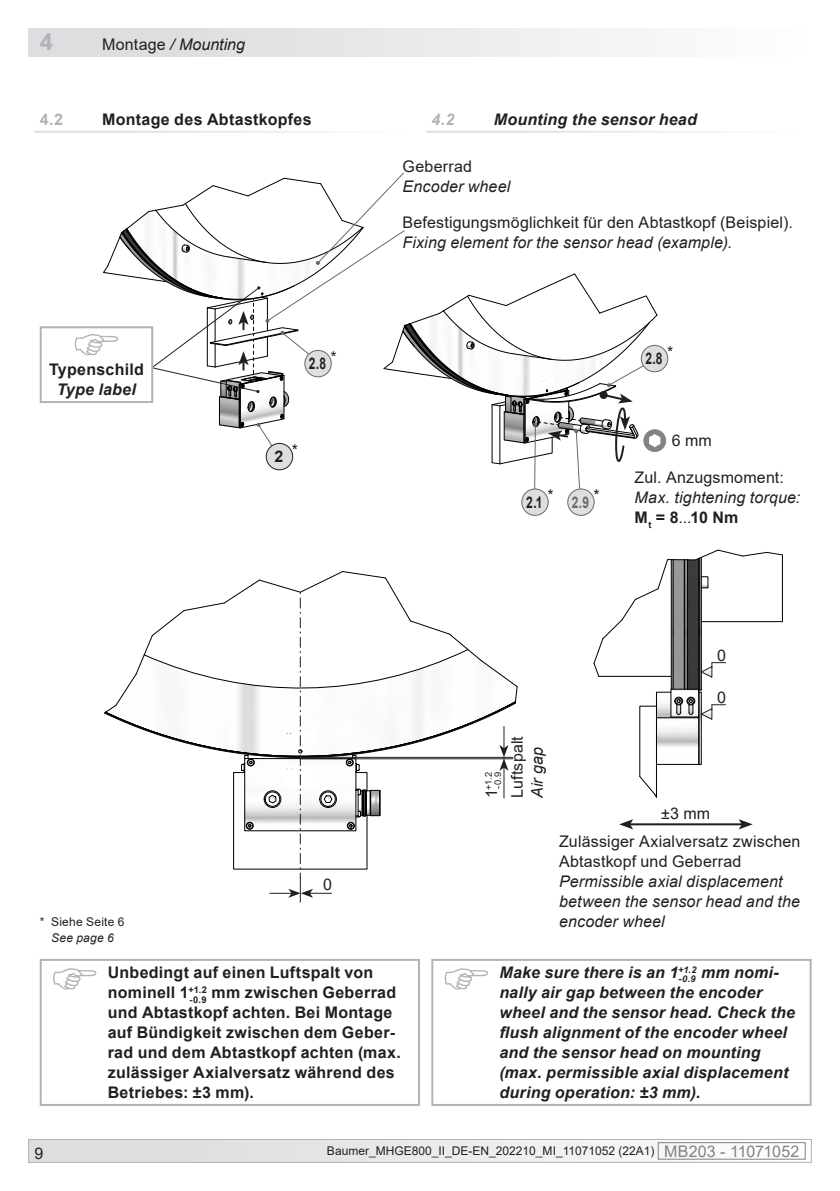
<style>
.page{position:relative;width:840px;height:1191px;background:#fff}
.page>*{position:absolute;margin:0;border:0;box-sizing:border-box;transform-origin:0 0}
.t1{font:700 24px "Arial";color:#b2b3b7}
.t2{font:700 16px/20px "Arial";letter-spacing:.02em;color:#231f20}
.t3{font:italic 700 16px/20px "Arial";letter-spacing:.015em;color:#231f20}
.t4{font:italic 16px/20px "Arial";letter-spacing:.01em;color:#231f20}
.t5{font:16px/20px "Arial";letter-spacing:.01em;color:#231f20}
.t6{font:700 16px "Arial";letter-spacing:.02em;color:#231f20;scale:.75 1}
.t7{font:700 16px "Arial";color:#67696b;scale:.75 1}
.t8{font:700 16px "Arial";color:#b2b3b7}
.t9{font:italic 700 16px "Arial";color:#b2b3b7}
.t10{font:12px "Arial";color:#231f20}
.t11{font:12px "Arial";letter-spacing:.02em;color:#231f20}
.t12{font:italic 12px "Arial";letter-spacing:.02em;color:#231f20}
.t13{font:9.2px "Arial";color:#231f20}
.t14{font:700 9.2px "Arial";color:#231f20}
.t15{font:italic 700 9.2px "Arial";color:#231f20}
.s1{font-style:normal}
.s2{font-weight:700;font-style:normal}
.s3{font-size:16px}
.s4{font-size:16px;color:#808285}
</style>
<div class="page">
<div style="left:29px;top:1139px;width:781px;height:23px;background:linear-gradient(to right,#dbdcdf,#f5f5f5)"></div>
<div style="left:657px;top:1142px;width:148px;height:17px;border:1px solid #808285"></div>
<div style="left:28px;top:1139px;width:783px;height:23px;border:1px solid #b2b3b7"></div>
<div style="left:28px;top:28px;width:783px;height:29px;background:linear-gradient(to right,#d8d9db,#fdfdfd)"></div>
<img style="left:671px;top:678px;width:31px;height:86px">
<hr style="left:686px;top:560px;width:1px;height:129px;background:#000">
<hr style="left:684px;top:560px;width:1px;height:129px;background:#000">
<hr style="left:670px;top:559px;width:1px;height:130px;background:#000">
<hr style="left:700px;top:557px;width:1px;height:133px;background:#000">
<hr style="left:656px;top:717px;width:42px;height:1px;background:#000">
<hr style="left:656px;top:764px;width:42px;height:1px;background:#000">
<div style="left:686px;top:697px;width:8px;height:8px;border:1px solid #000;border-radius:2px"></div>
<div style="left:670px;top:689px;width:28px;height:28px;border:1px solid #000"></div>
<div style="left:686px;top:697px;width:8px;height:8px;border:1px solid #000;border-radius:50%"></div>
<hr style="left:687px;top:560px;width:1px;height:129px;background:#000">
<hr style="left:698px;top:558px;width:1px;height:133px;background:#000">
<hr style="left:683px;top:560px;width:1px;height:129px;background:#000">
<hr style="left:672px;top:559px;width:1px;height:130px;background:#000">
<svg style="left:639px;top:691px;width:43px;height:107px"></svg>
<svg style="left:53px;top:968px;width:43px;height:21px"></svg>
<div style="left:40px;top:959px;width:380px;height:147px;border:2px solid #b2b3b7"></div>
<svg style="left:444px;top:968px;width:43px;height:21px"></svg>
<div style="left:431px;top:959px;width:380px;height:147px;border:2px solid #b2b3b7"></div>
<hr style="left:629px;top:823px;width:112px;height:2px;background:#231f20">
<svg style="left:619px;top:819px;width:13px;height:10px"></svg>
<svg style="left:738px;top:819px;width:14px;height:10px"></svg>
<svg style="left:593px;top:549px;width:189px;height:129px"></svg>
<svg style="left:688px;top:689px;width:37px;height:76px"></svg>
<div style="left:521px;top:489px;width:27px;height:26px;background:#dddee0;border-radius:50%"></div>
<div style="left:521px;top:488px;width:27px;height:28px;border:1px solid #67696b;border-radius:50%"></div>
<div style="left:640px;top:345px;width:27px;height:27px;border:1px solid #67696b;border-radius:50%"></div>
<div style="left:567px;top:489px;width:27px;height:26px;background:#dddee0;border-radius:50%"></div>
<div style="left:567px;top:488px;width:27px;height:28px;border:1px solid #67696b;border-radius:50%"></div>
<div style="left:40px;top:326px;width:113px;height:77px;border:2px solid #b2b3b7"></div>
<svg style="left:75px;top:172px;width:590px;height:332px"></svg>
<svg style="left:104px;top:571px;width:413px;height:331px"></svg>
<h1 class="t1" style="left:40px;top:24px;width:15px">4</h1>
<p class="t4" style="left:102px;top:34px;width:144px"><span class="s1">Montage</span> / Mounting</p>
<p class="t8" style="left:40px;top:108px;width:25px">4.2</p>
<p class="t2" style="left:102px;top:110px;width:211px">Montage des Abtastkopfes</p>
<p class="t9" style="left:431px;top:109px;width:25px">4.2</p>
<p class="t3" style="left:493px;top:110px;width:204px">Mounting the sensor head</p>
<p class="t2" style="left:49px;top:360px;width:96px">Typenschild</p>
<p class="t3" style="left:57px;top:380px;width:80px">Type label</p>
<p class="t11" style="left:40px;top:913px;width:86px">* Siehe Seite 6</p>
<p class="t12" style="left:51px;top:930px;width:64px">See page 6</p>
<p class="t5" style="left:330px;top:347px;width:8px">*</p>
<p class="t6" style="left:309px;top:352px;width:25px">2.8</p>
<p class="t2" style="left:274px;top:447px;width:10px">2</p>
<p class="t5" style="left:292px;top:440px;width:8px">*</p>
<p class="t5" style="left:323px;top:874px;width:10px">0</p>
<p class="t5" style="left:402px;top:156px;width:71px">Geberrad</p>
<p class="t4" style="left:402px;top:176px;width:109px">Encoder wheel</p>
<p class="t5" style="left:402px;top:212px;width:391px">Befestigungsmöglichkeit für den Abtastkopf (Beispiel).</p>
<p class="t4" style="left:402px;top:233px;width:331px">Fixing element for the sensor head (example).</p>
<p class="t5" style="left:666px;top:342px;width:8px">*</p>
<p class="t6" style="left:645px;top:347px;width:25px">2.8</p>
<p class="t6" style="left:526px;top:491px;width:38px">2.1 <sup>*</sup></p>
<p class="t7" style="left:571px;top:491px;width:39px">2.9 <sup>*</sup></p>
<p class="t5" style="left:671px;top:431px;width:42px">6 mm</p>
<p class="t5" style="left:634px;top:467px;width:151px">Zul. Anzugsmoment:</p>
<p class="t4" style="left:634px;top:487px;width:167px">Max. tightening torque:<br><span class="s2">M</span><sub>t</sub> <span class="s2">= 8</span><span class="s1">...</span><span class="s2">10 Nm</span></p>
<p class="t5" style="left:716px;top:645px;width:10px">0</p>
<p class="t5" style="left:716px;top:687px;width:10px">0</p>
<p class="t13" style="left:482px;top:798px;width:28px;rotate:-90deg"><span class="s3">1</span>+1.2</p>
<p class="t13" style="left:491px;top:789px;width:18px;rotate:-90deg">-0.9</p>
<p class="t5" style="left:507px;top:798px;width:64px;rotate:-90deg">Luftspalt</p>
<p class="t4" style="left:527px;top:798px;width:53px;rotate:-90deg">Air gap</p>
<p class="t5" style="left:660px;top:803px;width:51px">±3 mm</p>
<p class="t5" style="left:558px;top:831px;width:243px">Zulässiger Axialversatz zwischen<br>Abtastkopf und Geberrad</p>
<p class="t4" style="left:558px;top:871px;width:242px">Permissible axial displacement between the sensor head and the encoder wheel</p>
<p class="t2" style="left:108px;top:962px;width:294px">Unbedingt auf einen Luftspalt von nominell 1<sup>+1.2</sup> mm zwischen Geberrad und Abtastkopf achten. Bei Montage auf Bündigkeit zwischen dem Geber&shy;rad und dem Abtastkopf achten (max. zulässiger Axialversatz während des Betriebes: ±3 mm).</p>
<p class="t3" style="left:499px;top:963px;width:297px">Make sure there is an 1<sup>+1.2</sup> mm nomi&shy;nally air gap between the encoder wheel and the sensor head. Check the flush alignment of the encoder wheel and the sensor head on mounting (max. permissible axial displacement during operation: ±3 mm).</p>
<p class="t15" style="left:678px;top:972px;width:19px">-0.9</p>
<p class="t14" style="left:189px;top:993px;width:19px">-0.9</p>
<p class="t5" style="left:35px;top:1143px;width:10px">9</p>
<p class="t10" style="left:327px;top:1143px;width:473px">Baumer_MHGE800_II_DE-EN_202210_MI_11071052 (22A1) <span class="s4">MB203 - 11071052</span></p>
</div>
